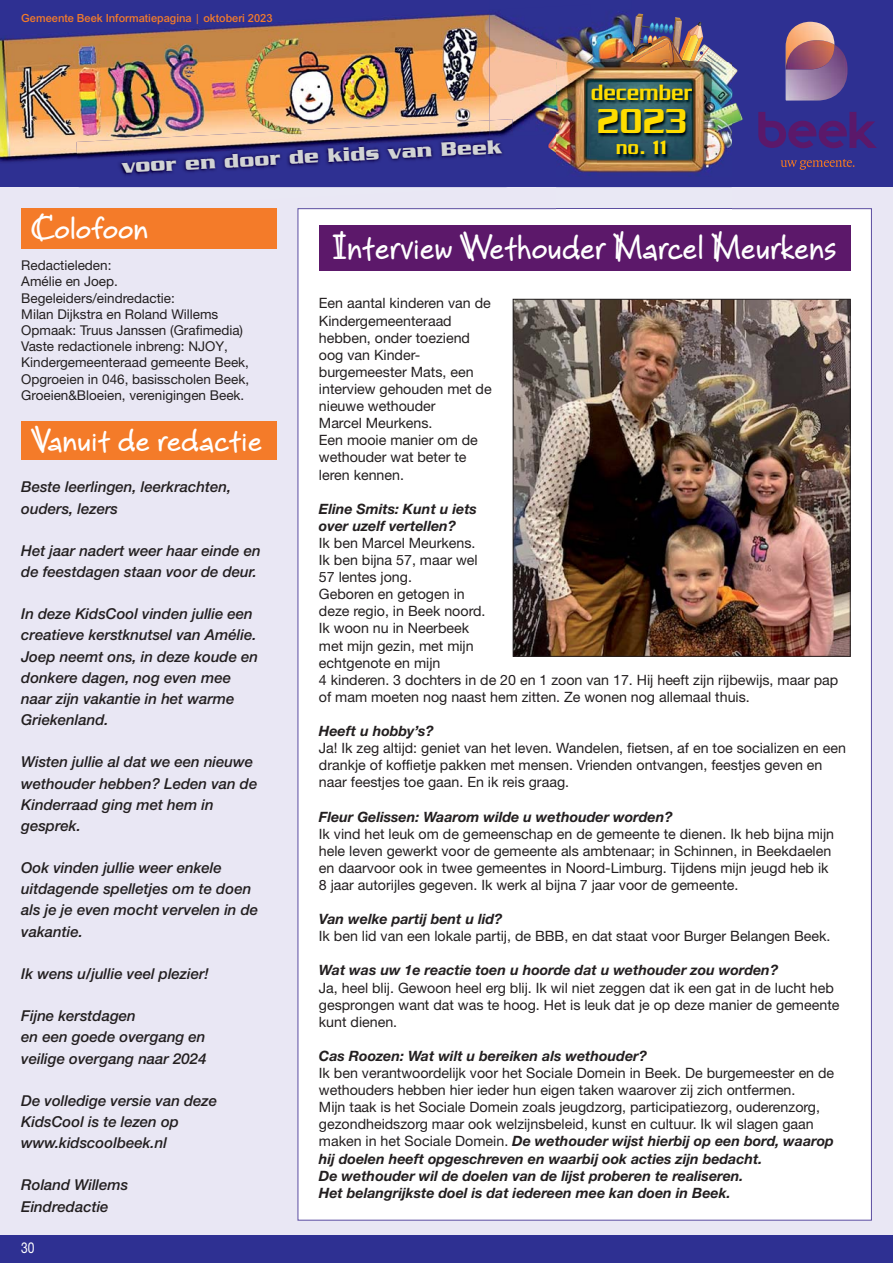
<style>
.page{position:relative;width:893px;height:1263px;background:#fff}
.page>*{position:absolute;margin:0;border:0;box-sizing:border-box;transform-origin:0 0}
.t1{font:500 37.5px "Serpentine";color:#fd0;scale:.83 1}
.t2{font:700 36px "Bruno JB Std";color:#fff;scale:.92 1}
.t3{font:700 33px "Bruno JB Std";color:#fff}
.t4{font:500 24px "Serpentine";letter-spacing:.025em;color:#fd0;scale:.79 1}
.t5{font:700 21px "Serpentine";color:#d1d3d4}
.t6{font:500 21px "Serpentine";color:#fd0;scale:.83 1}
.t7{font:italic 500 15px/21.1px "Helvetica Neue";color:#231f20}
.t8{font:15px "Helvetica Neue";color:#fff;scale:.8 1}
.t9{font:14.25px/17.1px "Helvetica Neue";color:#231f20}
.t10{font:italic 700 14.25px/17.1px "Helvetica Neue";color:#231f20}
.t11{font:13.5px/16.2px "Helvetica Neue";color:#231f20}
.t12{font:500 12px "Arial";color:#f47b29}
.s1{font-weight:700;font-style:italic}
</style>
<div class="page">
<div style="left:0;top:1px;width:893px;height:1239px;background:#e9e7f4"></div>
<div style="left:298px;top:209px;width:573px;height:1011px;background:#fff"></div>
<div style="left:0;top:0;width:893px;height:187px;background:#2e3092"></div>
<img style="left:631px;top:14px;width:111px;height:110px">
<img style="left:548px;top:136px;width:8px;height:17px">
<img style="left:593px;top:14px;width:38px;height:48px">
<img style="left:0;top:14px;width:490px;height:149px">
<img style="left:490px;top:13px;width:103px;height:123px">
<img style="left:79px;top:187px;width:427px;height:22px">
<img style="left:77px;top:159px;width:413px;height:17px">
<img style="left:490px;top:137px;width:13px;height:20px">
<img style="left:76px;top:120px;width:414px;height:39px">
<img style="left:490px;top:119px;width:23px;height:18px">
<img style="left:556px;top:208px;width:176px;height:1px">
<img style="left:597px;top:62px;width:135px;height:115px">
<img style="left:556px;top:134px;width:41px;height:39px">
<img style="left:556px;top:62px;width:41px;height:72px">
<div style="left:0;top:1235px;width:893px;height:28px;background:#2e3092"></div>
<svg style="left:781px;top:159px;width:73px;height:11px"></svg>
<img style="left:786px;top:45px;width:62px;height:56px">
<img style="left:786px;top:22px;width:48px;height:47px">
<svg style="left:758px;top:112px;width:119px;height:36px"></svg>
<div style="left:21px;top:208px;width:255px;height:41px;background:#f47b29"></div>
<div style="left:21px;top:422px;width:255px;height:38px;background:#f47b29"></div>
<img style="left:515px;top:301px;width:333px;height:353px">
<div style="left:513px;top:299px;width:337px;height:357px;border:1px solid #231f20"></div>
<div style="left:319px;top:225px;width:531px;height:46px;background:#5c186a"></div>
<p class="t12" style="left:21px;top:14px;width:253px">Gemeente Beek Informatiepagina | oktoberi 2023</p>
<h3 class="t5" style="left:122px;top:159px;width:382px;rotate:-3deg">voor en door de kids van Beek</h3>
<h3 class="t4" style="left:591px;top:84px;width:129px">december</h3>
<h1 class="t1" style="left:597px;top:109px;width:109px">2023</h1>
<h3 class="t6" style="left:616px;top:140px;width:63px">no. 11</h3>
<h3 class="t3" style="left:31px;top:208px;width:119px">Colofoon</h3>
<p class="t11" style="left:21px;top:259px;width:229px">Redactieleden:<br>Amélie en Joep.<br>Begeleiders/eindredactie:<br>Milan Dijkstra en Roland Willems<br>Opmaak: Truus Janssen (Grafimedia)<br>Vaste redactionele inbreng: NJOY,<br>Kindergemeenteraad gemeente Beek,<br>Opgroeien in 046, basisscholen Beek,<br>Groeien&amp;Bloeien, verenigingen Beek.</p>
<h3 class="t3" style="left:31px;top:420px;width:233px">Vanuit de redactie</h3>
<p class="t7" style="left:21px;top:478px;width:211px">Beste leerlingen, leerkrachten, ouders, lezers</p>
<p class="t7" style="left:21px;top:541px;width:241px">Het jaar nadert weer haar einde en de feestdagen staan voor de deur.</p>
<p class="t7" style="left:21px;top:605px;width:238px">In deze KidsCool vinden jullie een creatieve kerstknutsel van Amélie.<br>Joep neemt ons, in deze koude en donkere dagen, nog even mee naar zijn vakantie in het warme<br>Griekenland.</p>
<p class="t7" style="left:21px;top:753px;width:238px">Wisten jullie al dat we een nieuwe wethouder hebben? Leden van de<br>Kinderraad ging met hem in gesprek.</p>
<p class="t7" style="left:21px;top:859px;width:238px">Ook vinden jullie weer enkele uitdagende spelletjes om te doen als je je even mocht vervelen in de vakantie.</p>
<p class="t7" style="left:21px;top:964px;width:189px">Ik wens u/jullie veel plezier!</p>
<p class="t7" style="left:21px;top:1007px;width:187px">Fijne kerstdagen<br>en een goede overgang en veilige overgang naar 2024</p>
<p class="t7" style="left:21px;top:1091px;width:197px">De volledige versie van deze<br>KidsCool is te lezen op www.kidscoolbeek.nl</p>
<p class="t7" style="left:21px;top:1176px;width:109px">Roland Willems<br>Eindredactie</p>
<p class="t8" style="left:21px;top:1242px;width:18px">30</p>
<h2 class="t2" style="left:332px;top:225px;width:550px">Interview Wethouder Marcel Meurkens</h2>
<p class="t9" style="left:319px;top:296px;width:174px">Een aantal kinderen van de<br>Kindergemeenteraad hebben, onder toeziend oog van Kinder&shy;burgemeester Mats, een interview gehouden met de nieuwe wethouder<br>Marcel Meurkens.<br>Een mooie manier om de wethouder wat beter te leren kennen.</p>
<p class="t10" style="left:319px;top:501px;width:160px">Eline Smits: Kunt u iets over uzelf vertellen?</p>
<p class="t9" style="left:319px;top:536px;width:521px">Ik ben Marcel Meurkens.<br>Ik ben bijna 57, maar wel<br>57 lentes jong.<br>Geboren en getogen in<br>deze regio, in Beek noord.<br>Ik woon nu in Neerbeek<br>met mijn gezin, met mijn<br>echtgenote en mijn<br>4 kinderen. 3 dochters in de 20 en 1 zoon van 17. Hij heeft zijn rijbewijs, maar pap of mam moeten nog naast hem zitten. Ze wonen nog allemaal thuis.</p>
<p class="t10" style="left:319px;top:724px;width:116px">Heeft u hobby’s?</p>
<p class="t9" style="left:319px;top:741px;width:529px">Ja! Ik zeg altijd: geniet van het leven. Wandelen, fietsen, af en toe socializen en een drankje of koffietje pakken met mensen. Vrienden ontvangen, feestjes geven en naar feestjes toe gaan. En ik reis graag.</p>
<p class="t10" style="left:319px;top:809px;width:355px">Fleur Gelissen: Waarom wilde u wethouder worden?</p>
<p class="t9" style="left:319px;top:826px;width:517px">Ik vind het leuk om de gemeenschap en de gemeente te dienen. Ik heb bijna mijn hele leven gewerkt voor de gemeente als ambtenaar; in Schinnen, in Beekdaelen en daarvoor ook in twee gemeentes in Noord-Limburg. Tijdens mijn jeugd heb ik 8 jaar autorijles gegeven. Ik werk al bijna 7 jaar voor de gemeente.</p>
<p class="t10" style="left:319px;top:912px;width:185px">Van welke partij bent u lid?</p>
<p class="t9" style="left:319px;top:929px;width:513px">Ik ben lid van een lokale partij, de BBB, en dat staat voor Burger Belangen Beek.</p>
<p class="t10" style="left:319px;top:963px;width:461px">Wat was uw 1e reactie toen u hoorde dat u wethouder zou worden?</p>
<p class="t9" style="left:319px;top:980px;width:522px">Ja, heel blij. Gewoon heel erg blij. Ik wil niet zeggen dat ik een gat in de lucht heb gesprongen want dat was te hoog. Het is leuk dat je op deze manier de gemeente kunt dienen.</p>
<p class="t10" style="left:319px;top:1048px;width:329px">Cas Roozen: Wat wilt u bereiken als wethouder?</p>
<p class="t9" style="left:319px;top:1066px;width:517px">Ik ben verantwoordelijk voor het Sociale Domein in Beek. De burgemeester en de wethouders hebben hier ieder hun eigen taken waarover zij zich ontfermen.<br>Mijn taak is het Sociale Domein zoals jeugdzorg, participatiezorg, ouderenzorg, gezondheidszorg maar ook welzijnsbeleid, kunst en cultuur. Ik wil slagen gaan maken in het Sociale Domein. <span class="s1">De wethouder wijst hierbij op een bord, waarop hij doelen heeft opgeschreven en waarbij ook acties zijn bedacht.<br>De wethouder wil de doelen van de lijst proberen te realiseren.<br>Het belangrijkste doel is dat iedereen mee kan doen in Beek.</span></p>
</div>
